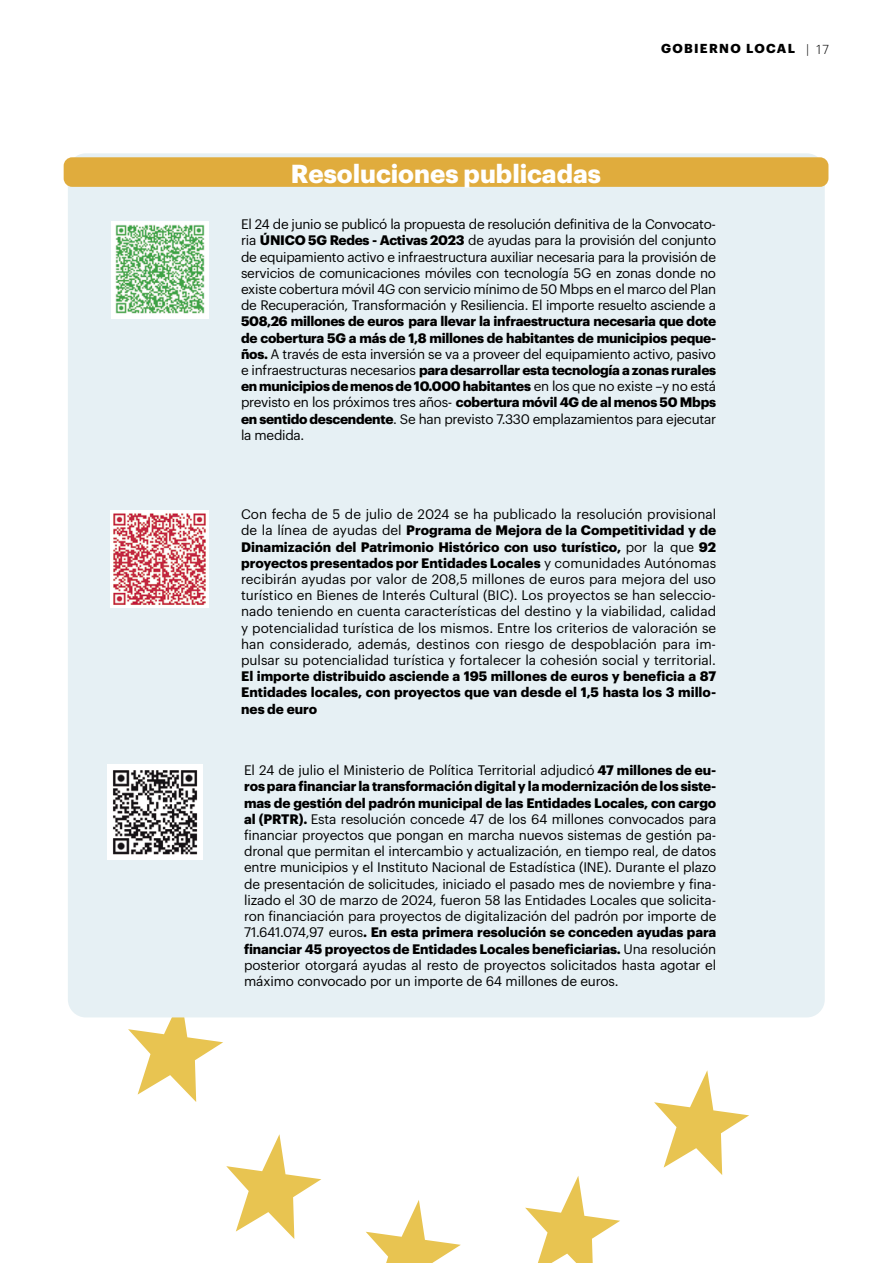
<style>
.page{position:relative;width:893px;height:1263px;background:#fff}
.page>*{position:absolute;margin:0;border:0;box-sizing:border-box;transform-origin:0 0}
.TITULOS_MOSAICO{font:700 25.5px "Graphik";color:#fff}
.TEXTO_FONDOS{font:13.5px/16.2px "Graphik";letter-spacing:-.01em;color:#000;text-align:justify}
.t1{font:700 12.75px "Graphik";letter-spacing:.105em;color:#000}
.s1{font-weight:300}
.s2{font-weight:700}
</style>
<div class="page">
<svg style="left:366px;top:1200px;width:95px;height:63px"></svg>
<svg style="left:226px;top:1134px;width:95px;height:105px"></svg>
<svg style="left:525px;top:1176px;width:95px;height:87px"></svg>
<svg style="left:654px;top:1070px;width:95px;height:105px"></svg>
<svg style="left:128px;top:1017px;width:95px;height:85px"></svg>
<div style="left:68px;top:153px;width:757px;height:864px;background:#e6f0f4;border-radius:18px"></div>
<div style="left:64px;top:157px;width:764px;height:30px;background:#e0ac3d;border-radius:9px"></div>
<div style="left:111px;top:221px;width:98px;height:98px;background:#fff"></div>
<img style="left:115px;top:224px;width:90px;height:90px">
<img style="left:111px;top:510px;width:98px;height:98px">
<img style="left:108px;top:764px;width:95px;height:95px">
<p class="t1" style="left:661px;top:39px;width:169px">GOBIERNO LOCAL <span class="s1">| 17</span></p>
<p class="TITULOS_MOSAICO" style="left:291px;top:154px;width:312px">Resoluciones publicadas</p>
<p class="TEXTO_FONDOS" style="left:241px;top:215px;width:477px">El 24 de junio se publicó la propuesta de resolución definitiva de la Convocato&shy;ria <span class="s2">ÚNICO 5G Redes - Activas 2023</span> de ayudas para la provisión del conjunto de equipamiento activo e infraestructura auxiliar necesaria para la provisión de servicios de comunicaciones móviles con tecnología 5G en zonas donde no existe cobertura móvil 4G con servicio mínimo de 50 Mbps en el marco del Plan de Recuperación, Transformación y Resiliencia. El importe resuelto asciende a <span class="s2">508,26 millones de euros para llevar la infraestructura necesaria que dote de cobertura 5G a más de 1,8 millones de habitantes de municipios peque&shy;ños.</span> A través de esta inversión se va a proveer del equipamiento activo, pasivo e infraestructuras necesarios <span class="s2">para desarrollar esta tecnología a zonas rurales en municipios de menos de 10.000 habitantes</span> en los que no existe –y no está previsto en los próximos tres años- <span class="s2">cobertura móvil 4G de al menos 50 Mbps en sentido descendente</span>. Se han previsto 7.330 emplazamientos para ejecutar la medida.</p>
<p class="TEXTO_FONDOS" style="left:241px;top:505px;width:477px">Con fecha de 5 de julio de 2024 se ha publicado la resolución provisional de la línea de ayudas del <span class="s2">Programa de Mejora de la Competitividad y de Dinamización del Patrimonio Histórico con uso turístico,</span> por la que <span class="s2">92 proyectos presentados por Entidades Locales</span> y comunidades Autónomas recibirán ayudas por valor de 208,5 millones de euros para mejora del uso turístico en Bienes de Interés Cultural (BIC). Los proyectos se han seleccio&shy;nado teniendo en cuenta características del destino y la viabilidad, calidad y potencialidad turística de los mismos. Entre los criterios de valoración se han considerado, además, destinos con riesgo de despoblación para im&shy;pulsar su potencialidad turística y fortalecer la cohesión social y territorial.<br><span class="s2">El importe distribuido asciende a 195 millones de euros y beneficia a 87<br>Entidades locales, con proyectos que van desde el 1,5 hasta los 3 millo&shy;nes de euro</span></p>
<p class="TEXTO_FONDOS" style="left:244px;top:761px;width:474px">El 24 de julio el Ministerio de Política Territorial adjudicó <span class="s2">47 millones de eu&shy;ros para financiar la transformación digital y la modernización de los siste&shy;mas de gestión del padrón municipal de las Entidades Locales, con cargo al (PRTR).</span> Esta resolución concede 47 de los 64 millones convocados para financiar proyectos que pongan en marcha nuevos sistemas de gestión pa&shy;dronal que permitan el intercambio y actualización, en tiempo real, de datos entre municipios y el Instituto Nacional de Estadística (INE). Durante el plazo de presentación de solicitudes, iniciado el pasado mes de noviembre y fina&shy;lizado el 30 de marzo de 2024, fueron 58 las Entidades Locales que solicita&shy;ron financiación para proyectos de digitalización del padrón por importe de 71.641.074,97 euros<span class="s2">. En esta primera resolución se conceden ayudas para financiar 45 proyectos de Entidades Locales beneficiarias.</span> Una resolución posterior otorgará ayudas al resto de proyectos solicitados hasta agotar el máximo convocado por un importe de 64 millones de euros.</p>
</div>
